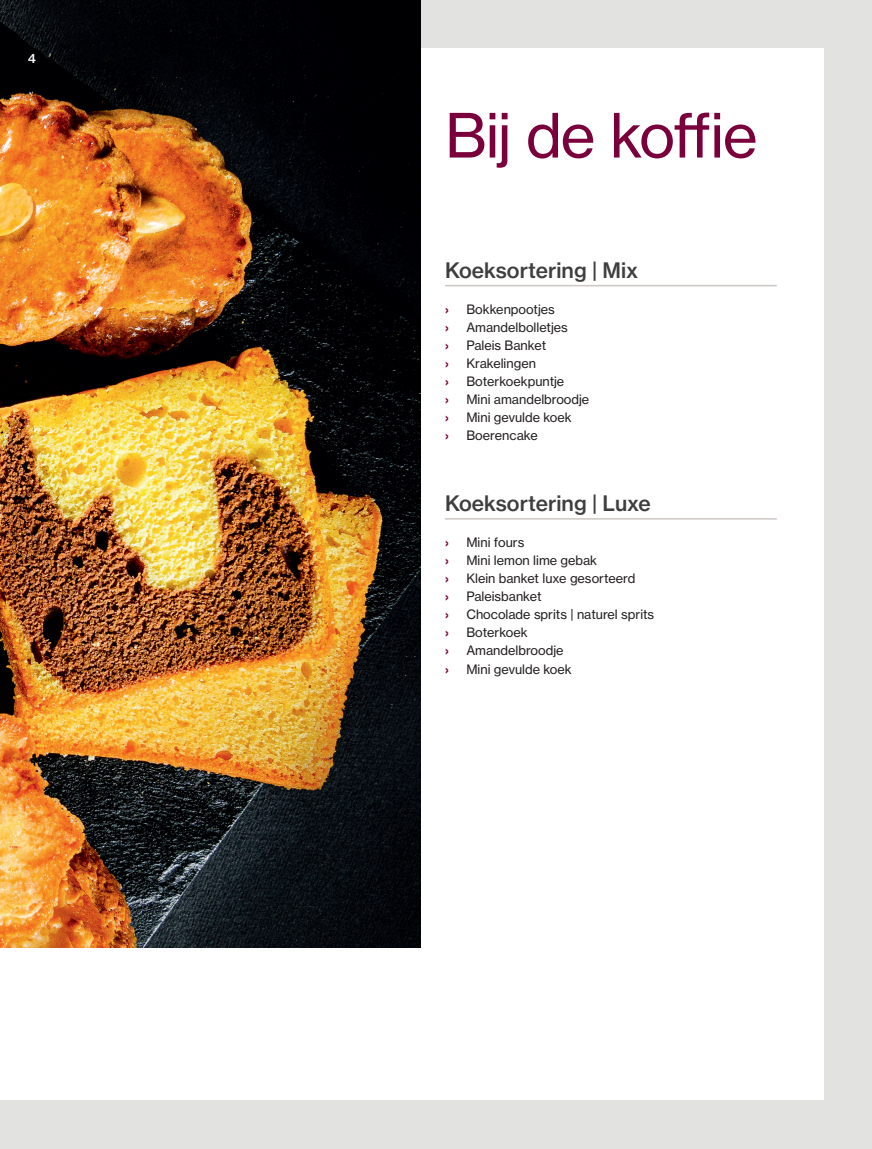
<style>
.page{position:relative;width:872px;height:1149px;background:#fff}
.page>*{position:absolute;margin:0;border:0;box-sizing:border-box;transform-origin:0 0}
.t1{font:60px "N Haas Grotesk TX Pro 55 Rg";letter-spacing:-.02em;color:#7a003b}
.t2{font:21px "N Haas Grotesk TX Pro 65 Md";color:#3e3e3f}
.t3{font:12.75px "N Haas Grotesk TX Pro 55 Rg";color:#231f20}
.t4{font:12.75px "N Haas Grotesk TX Pro 75 Bd";color:#7a003b}
.t5{font:12px "N Haas Grotesk TX Pro 65 Md";color:#fff}
</style>
<div class="page">
<div style="left:0;top:0;width:872px;height:1148px;background:#e2e2e1"></div>
<div style="left:0;top:49px;width:823px;height:1050px;background:#fff"></div>
<img style="left:0;top:0;width:420px;height:947px">
<hr style="left:445px;top:285px;width:332px;height:1px;background:#ccc6c4">
<hr style="left:445px;top:518px;width:332px;height:1px;background:#ccc6c4">
<p class="t5" style="left:28px;top:51px;width:10px">4</p>
<h1 class="t1" style="left:445px;top:99px;width:314px">Bij de koffie</h1>
<h2 class="t2" style="left:445px;top:257px;width:195px">Koeksortering | Mix</h2>
<p class="t4" style="left:445px;top:301px;width:5px">›</p>
<p class="t3" style="left:466px;top:301px;width:90px">Bokkenpootjes</p>
<p class="t4" style="left:445px;top:319px;width:5px">›</p>
<p class="t3" style="left:466px;top:319px;width:103px">Amandelbolletjes</p>
<p class="t4" style="left:445px;top:337px;width:5px">›</p>
<p class="t3" style="left:466px;top:337px;width:81px">Paleis Banket</p>
<p class="t4" style="left:445px;top:355px;width:5px">›</p>
<p class="t3" style="left:466px;top:355px;width:71px">Krakelingen</p>
<p class="t4" style="left:445px;top:373px;width:5px">›</p>
<p class="t3" style="left:466px;top:373px;width:99px">Boterkoekpuntje</p>
<p class="t4" style="left:445px;top:391px;width:5px">›</p>
<p class="t3" style="left:466px;top:391px;width:124px">Mini amandelbroodje</p>
<p class="t4" style="left:445px;top:409px;width:5px">›</p>
<p class="t3" style="left:466px;top:409px;width:107px">Mini gevulde koek</p>
<p class="t4" style="left:445px;top:427px;width:5px">›</p>
<p class="t3" style="left:466px;top:427px;width:73px">Boerencake</p>
<h2 class="t2" style="left:445px;top:490px;width:207px">Koeksortering | Luxe</h2>
<p class="t4" style="left:445px;top:534px;width:5px">›</p>
<p class="t3" style="left:466px;top:534px;width:60px">Mini fours</p>
<p class="t4" style="left:445px;top:552px;width:5px">›</p>
<p class="t3" style="left:466px;top:552px;width:132px">Mini lemon lime gebak</p>
<p class="t4" style="left:445px;top:570px;width:5px">›</p>
<p class="t3" style="left:466px;top:570px;width:171px">Klein banket luxe gesorteerd</p>
<p class="t4" style="left:445px;top:588px;width:5px">›</p>
<p class="t3" style="left:466px;top:588px;width:77px">Paleisbanket</p>
<p class="t4" style="left:445px;top:606px;width:5px">›</p>
<p class="t3" style="left:466px;top:606px;width:189px">Chocolade sprits | naturel sprits</p>
<p class="t4" style="left:445px;top:624px;width:5px">›</p>
<p class="t3" style="left:466px;top:624px;width:63px">Boterkoek</p>
<p class="t4" style="left:445px;top:642px;width:5px">›</p>
<p class="t3" style="left:466px;top:642px;width:99px">Amandelbroodje</p>
<p class="t4" style="left:445px;top:660px;width:5px">›</p>
<p class="t3" style="left:466px;top:660px;width:107px">Mini gevulde koek</p>
</div>
